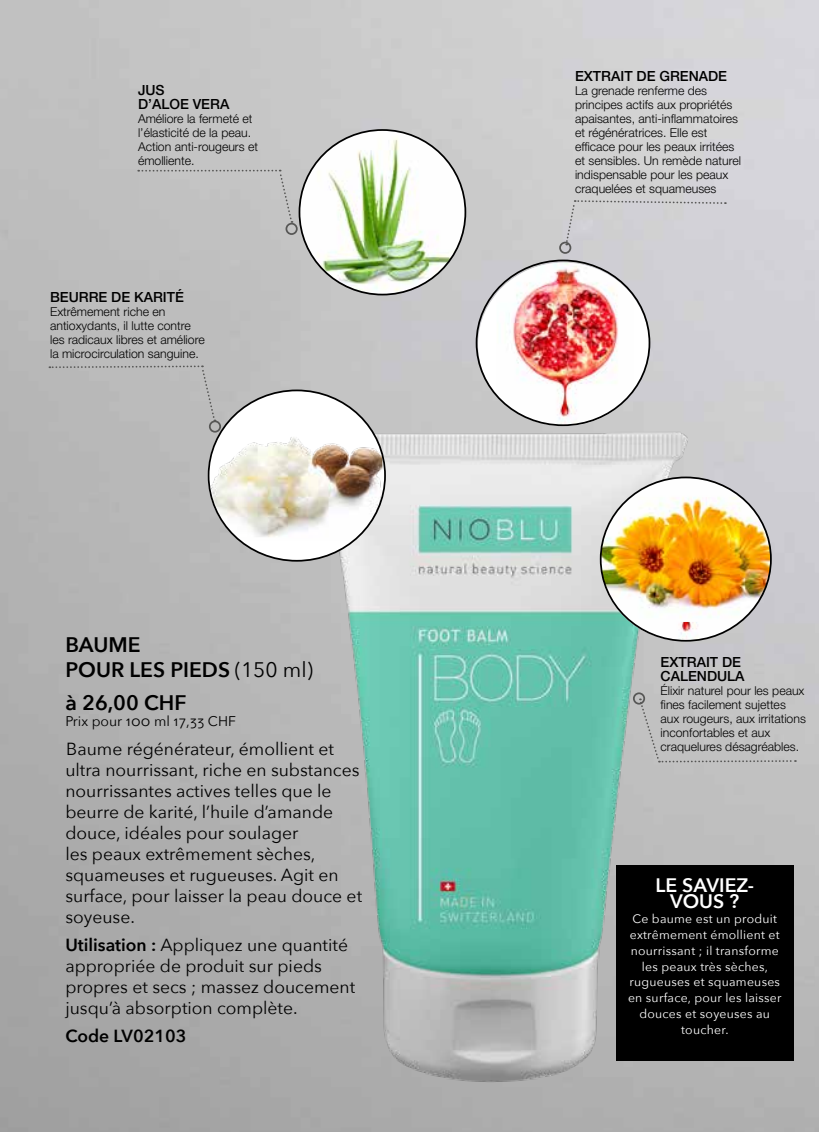
<style>
.page{position:relative;width:819px;height:1132px;background:#fff}
.page>*{position:absolute;margin:0;border:0;box-sizing:border-box;transform-origin:0 0}
.t1{font:600 21px/25.2px "Avenir Next";color:#000}
.t2{font:600 19.43px/15.8px "Avenir Next";color:#fff;text-align:center}
.t3{font:17.5px/21px "Avenir Next";color:#000}
.t4{font:600 17.5px "Avenir Next";color:#000}
.t5{font:500 14px/14px "Helvetica Neue LT Std";color:#000}
.t6{font:14px "Avenir Next";color:#000}
.t7{font:300 12.25px/14px "Helvetica Neue LT Std";color:#000}
.t8{font:12.25px/15.8px "Avenir Next";letter-spacing:.02em;color:#fff;text-align:center}
.s1{font-weight:400}
.s2{font-weight:600}
</style>
<div class="page">
<img style="left:1px;top:0;width:818px;height:1131px">
<img style="left:0;top:0;width:1px;height:1131px">
<img style="left:291px;top:384px;width:412px;height:737px">
<div style="left:616px;top:864px;width:177px;height:195px;background:#000"></div>
<img style="left:299px;top:130px;width:166px;height:164px">
<div style="left:209px;top:420px;width:12px;height:12px;border:2px solid #575756;border-radius:50%"></div>
<div style="left:49px;top:364px;width:167px;height:57px;background:#bbb"></div>
<div style="left:565px;top:199px;width:160px;height:46px;background:#d1d0d4"></div>
<div style="left:559px;top:241px;width:12px;height:13px;border:2px solid #575756;border-radius:50%"></div>
<div style="left:638px;top:698px;width:157px;height:65px;background:#c1c1c1"></div>
<div style="left:285px;top:223px;width:13px;height:12px;border:2px solid #575756;border-radius:50%"></div>
<img style="left:618px;top:621px;width:136px;height:20px">
<img style="left:600px;top:477px;width:170px;height:144px">
<div style="left:208px;top:390px;width:178px;height:170px;background:#fff;border-radius:50%"></div>
<img style="left:208px;top:436px;width:174px;height:104px">
<div style="left:633px;top:692px;width:12px;height:12px;border:2px solid #575756;border-radius:50%"></div>
<div style="left:478px;top:262px;width:171px;height:164px;background:#fff;border-radius:50%"></div>
<img style="left:496px;top:262px;width:137px;height:164px">
<div style="left:138px;top:170px;width:155px;height:53px;background:#c1c1c1"></div>
<p class="t5" style="left:138px;top:83px;width:93px">JUS<br>D’ALOE VERA</p>
<p class="t7" style="left:138px;top:111px;width:122px">Améliore la fermeté et l’élasticité de la peau.<br>Action anti-rougeurs et émolliente.</p>
<p class="t5" style="left:50px;top:290px;width:135px">BEURRE DE KARITÉ</p>
<p class="t7" style="left:50px;top:304px;width:156px">Extrêmement riche en antioxydants, il lutte contre les radicaux libres et améliore la microcirculation sanguine.</p>
<h1 class="t1" style="left:65px;top:631px;width:249px">BAUME<br>POUR LES PIEDS <span class="s1">(150 ml)</span></h1>
<h1 class="t1" style="left:65px;top:689px;width:122px">à 26,00 CHF</h1>
<p class="t6" style="left:65px;top:709px;width:172px">Prix pour 100 ml 17,33 CHF</p>
<p class="t3" style="left:65px;top:737px;width:298px">Baume régénérateur, émollient et ultra nourrissant, riche en substances nourrissantes actives telles que le beurre de karité, l’huile d’amande douce, idéales pour soulager<br>les peaux extrêmement sèches, squameuses et rugueuses. Agit en surface, pour laisser la peau douce et soyeuse.</p>
<h3 class="t3" style="left:65px;top:933px;width:291px"><span class="s2">Utilisation :</span> Appliquez une quantité appropriée de produit sur pieds propres et secs ; massez doucement jusqu’à absorption complète.</h3>
<h3 class="t4" style="left:65px;top:1020px;width:122px">Code LV02103</h3>
<p class="t5" style="left:575px;top:69px;width:153px">EXTRAIT DE GRENADE</p>
<p class="t7" style="left:575px;top:84px;width:167px">La grenade renferme des principes actifs aux propriétés apaisantes, anti-inflammatoires et régénératrices. Elle est efficace pour les peaux irritées et sensibles. Un remède naturel indispensable pour les peaux craquelées et squameuses</p>
<p class="t5" style="left:660px;top:655px;width:86px">EXTRAIT DE<br>CALENDULA</p>
<p class="t7" style="left:660px;top:683px;width:147px">Élixir naturel pour les peaux fines facilement sujettes aux rougeurs, aux irritations inconfortables et aux craquelures désagréables.</p>
<h2 class="t2" style="left:655px;top:876px;width:100px">LE SAVIEZ-<br>VOUS ?</h2>
<p class="t8" style="left:628px;top:910px;width:155px">Ce baume est un produit extrêmement émollient et nourrissant ; il transforme les peaux très sèches, rugueuses et squameuses en surface, pour les laisser douces et soyeuses au toucher.</p>
</div>
